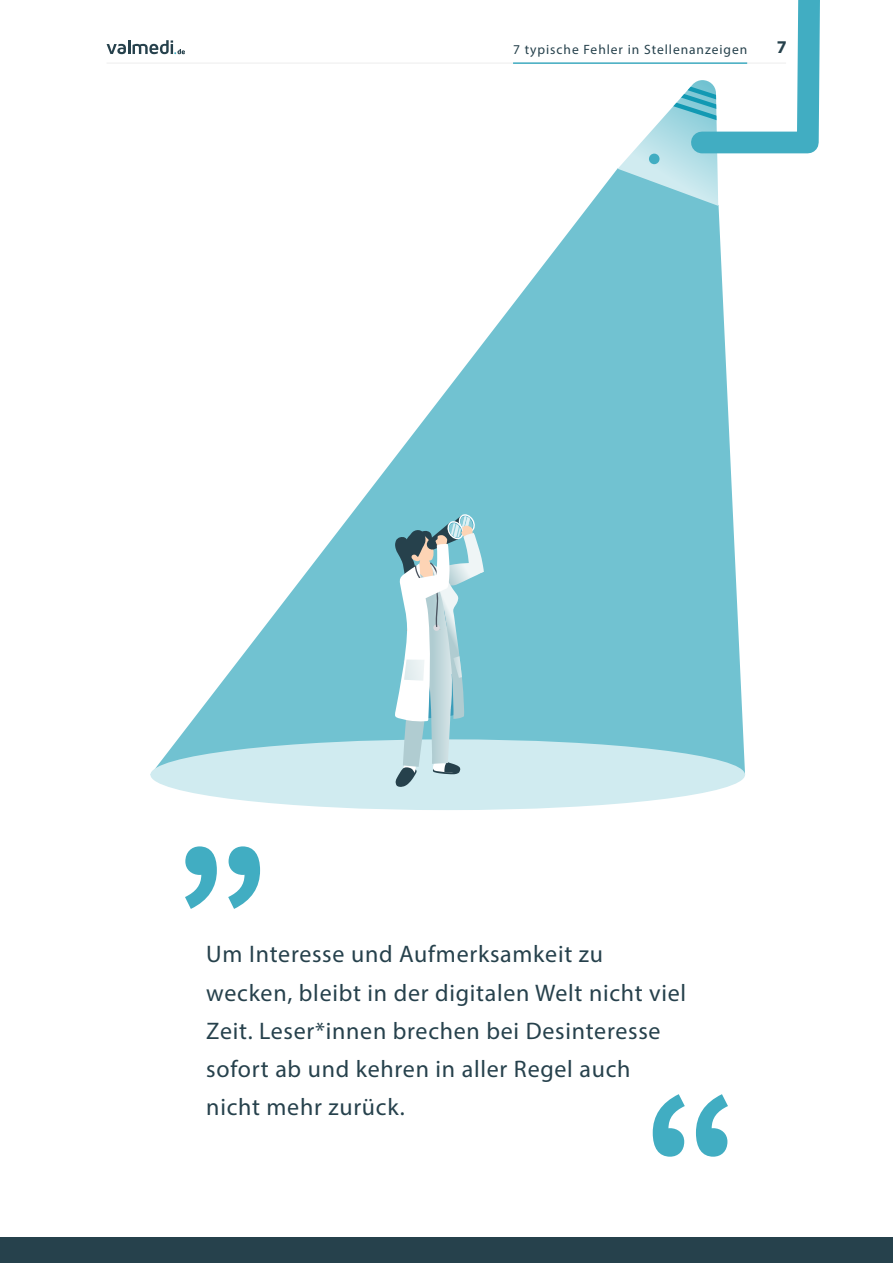
<style>
.page{position:relative;width:893px;height:1263px;background:#fff}
.page>*{position:absolute;margin:0;border:0;box-sizing:border-box;transform-origin:0 0}
.t1{font:24px/38.2px "Myriad Pro";letter-spacing:.03em;color:#26414c}
.t2{font:700 18px "Myriad Pro";color:#26414c}
.t3{font:13.5px "Myriad Pro";letter-spacing:.07em;color:#26414c}
</style>
<div class="page">
<svg style="left:185px;top:846px;width:75px;height:63px"></svg>
<svg style="left:653px;top:1094px;width:75px;height:63px"></svg>
<svg style="left:155px;top:168px;width:590px;height:604px;fill:#71c2d1"></svg>
<div style="left:150px;top:739px;width:595px;height:71px;background:#d0ebf0;border-radius:50%"></div>
<svg style="left:618px;top:0;width:202px;height:206px"></svg>
<svg style="left:394px;top:513px;width:90px;height:274px"></svg>
<hr style="left:107px;top:63px;width:679px;height:1px;background:#ededed">
<div style="left:0;top:1237px;width:893px;height:26px;background:#26414c"></div>
<svg style="left:107px;top:40px;width:78px;height:14px"></svg>
<hr style="left:513px;top:62px;width:234px;height:2px;background:#41adc2">
<p class="t3" style="left:513px;top:41px;width:236px">7 typische Fehler in Stellenanzeigen</p>
<p class="t2" style="left:777px;top:36px;width:11px">7</p>
<p class="t1" style="left:206px;top:935px;width:481px">Um Interesse und Aufmerksamkeit zu wecken, bleibt in der digitalen Welt nicht viel Zeit. Leser*innen brechen bei Desinteresse sofort ab und kehren in aller Regel auch nicht mehr zurück.</p>
</div>
